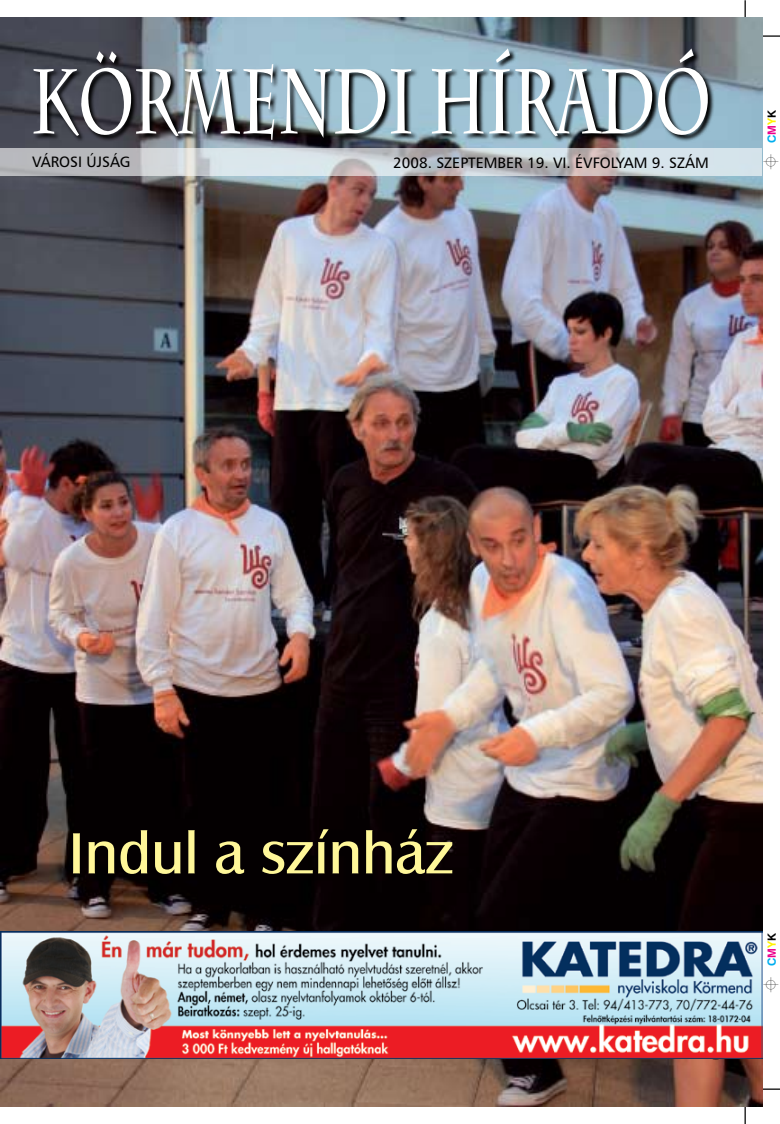
<style>
.page{position:relative;width:780px;height:1124px;background:#fff}
.page>*{position:absolute;margin:0;border:0;box-sizing:border-box;transform-origin:0 0}
.t1{font:700 91.25px "Charlesworth H";color:#fff;scale:.65 1}
.t2{font:60px "Hu Castle T Book";color:#fff799}
.t3{font:18.75px "Mini Pics Classic";color:#000}
.t4{font:15px "Humanist 777 HBT";color:#000}
</style>
<div class="page">
<hr style="left:730px;top:35px;width:49px;height:2px;background:#000">
<hr style="left:744px;top:0;width:1px;height:45px;background:#000">
<hr style="left:744px;top:1080px;width:1px;height:43px;background:#000">
<hr style="left:723px;top:1088px;width:56px;height:1px;background:#000">
<img style="left:0;top:18px;width:762px;height:1088px">
<div style="left:704px;top:1042px;width:23px;height:17px;border:1px solid #000;border-radius:50%"></div>
<svg style="left:33px;top:48px;width:730px;height:121px;background:#6b7e89"></svg>
<svg style="left:0;top:148px;width:761px;height:28px;background:#c8ccd0"></svg>
<img style="left:0;top:931px;width:762px;height:127px">
<h1 class="t1" style="left:31px;top:48px;width:1048px">KÖRMENDI HÍRADÓ</h1>
<p class="t4" style="left:32px;top:153px;width:100px">VÁROSI ÚJSÁG</p>
<p class="t4" style="left:393px;top:153px;width:317px">2008. SZEPTEMBER 19. VI. ÉVFOLYAM 9. SZÁM</p>
<p class="t3" style="left:763px;top:169px;width:61px;rotate:-90deg">: <sup>C</sup><sup>M</sup><sup>Y</sup><sup>K</sup></p>
<h2 class="t2" style="left:68px;top:820px;width:386px">Indul a színház</h2>
<p class="t3" style="left:763px;top:992px;width:61px;rotate:-90deg">: <sup>C</sup><sup>M</sup><sup>Y</sup><sup>K</sup></p>
</div>
